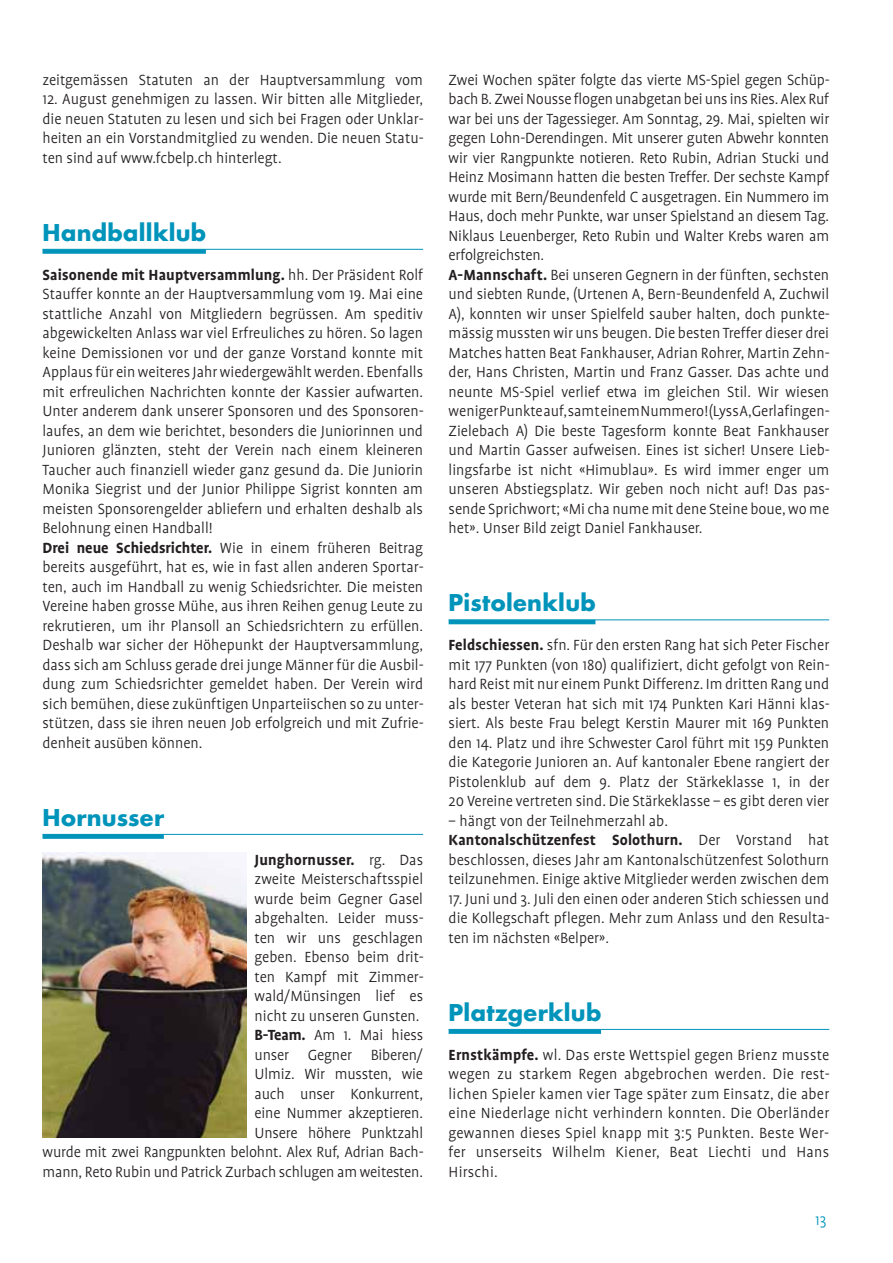
<style>
.page{position:relative;width:893px;height:1263px;background:#fff}
.page>*{position:absolute;margin:0;border:0;box-sizing:border-box;transform-origin:0 0}
.t1{font:700 22.5px "Futura";letter-spacing:.015em;color:#0094bb}
.t2{font:300 16.8px/19.5px "Profile";color:#231f20;text-align:justify}
.t3{font:300 16.8px "Profile";color:#0094bb}
.s1{font-weight:700}
</style>
<div class="page">
<div style="left:43px;top:249px;width:163px;height:5px;background:#0094bb"></div>
<hr style="left:43px;top:249px;width:380px;height:1px;background:#0094bb">
<div style="left:43px;top:834px;width:121px;height:5px;background:#0094bb"></div>
<hr style="left:43px;top:834px;width:380px;height:1px;background:#0094bb">
<img style="left:43px;top:852px;width:203px;height:286px">
<hr style="left:449px;top:620px;width:146px;height:4px;background:#0094bb">
<hr style="left:449px;top:620px;width:380px;height:1px;background:#0094bb">
<div style="left:449px;top:1029px;width:152px;height:5px;background:#0094bb"></div>
<hr style="left:449px;top:1029px;width:380px;height:1px;background:#0094bb">
<p class="t2" style="left:43px;top:71px;width:382px">zeitgemässen Statuten an der Hauptversammlung vom</p>
<p class="t2" style="left:43px;top:90px;width:383px">12. August genehmigen zu lassen. Wir bitten alle Mitglieder, die neuen Statuten zu lesen und sich bei Fragen oder Unklar&shy;heiten an ein Vorstandmitglied zu wenden. Die neuen Statu&shy;ten sind auf www.fcbelp.ch hinterlegt.</p>
<h1 class="t1" style="left:43px;top:222px;width:165px">Handballklub</h1>
<p class="t2" style="left:43px;top:266px;width:383px;text-align:left"><span class="s1">Saisonende mit Hauptversammlung.</span> hh. Der Präsident Rolf Stauffer konnte an der Hauptversammlung vom 19. Mai eine stattliche Anzahl von Mitgliedern begrüssen. Am speditiv abgewickelten Anlass war viel Erfreuliches zu hören. So lagen keine Demissionen vor und der ganze Vorstand konnte mit Applaus für ein weiteres Jahr wiedergewählt werden. Ebenfalls mit erfreulichen Nachrichten konnte der Kassier aufwarten.<br>Unter anderem dank unserer Sponsoren und des Sponsoren&shy;laufes, an dem wie berichtet, besonders die Juniorinnen und Junioren glänzten, steht der Verein nach einem kleineren Taucher auch finanziell wieder ganz gesund da. Die Juniorin Monika Siegrist und der Junior Philippe Sigrist konnten am meisten Sponsorengelder abliefern und erhalten deshalb als Belohnung einen Handball!<br><span class="s1">Drei neue Schiedsrichter.</span> Wie in einem früheren Beitrag bereits ausgeführt, hat es, wie in fast allen anderen Sportar&shy;ten, auch im Handball zu wenig Schiedsrichter. Die meisten Vereine haben grosse Mühe, aus ihren Reihen genug Leute zu rekrutieren, um ihr Plansoll an Schiedsrichtern zu erfüllen.<br>Deshalb war sicher der Höhepunkt der Hauptversammlung, dass sich am Schluss gerade drei junge Männer für die Ausbil&shy;dung zum Schiedsrichter gemeldet haben. Der Verein wird sich bemühen, diese zukünftigen Unparteiischen so zu unter&shy;stützen, dass sie ihren neuen Job erfolgreich und mit Zufrie&shy;denheit ausüben können.</p>
<h1 class="t1" style="left:43px;top:807px;width:123px">Hornusser</h1>
<p class="t2" style="left:43px;top:851px;width:383px;text-align:right"><span class="s1">Junghornusser.</span> rg. Das<br>zweite Meisterschaftsspiel<br>wurde beim Gegner Gasel<br>abgehalten. Leider muss-<br>ten wir uns geschlagen<br>geben. Ebenso beim drit-<br>ten Kampf mit Zimmer-<br>wald/Münsingen lief es<br>nicht zu unseren Gunsten.<br><span class="s1">B-Team.</span> Am 1. Mai hiess<br>unser Gegner Biberen/<br>Ulmiz. Wir mussten, wie<br>auch unser Konkurrent,<br>eine Nummer akzeptieren.<br>Unsere höhere Punktzahl<br>wurde mit zwei Rangpunkten belohnt. Alex Ruf, Adrian Bach&shy;mann, Reto Rubin und Patrick Zurbach schlugen am weitesten.</p>
<p class="t2" style="left:449px;top:71px;width:383px;text-align:left">Zwei Wochen später folgte das vierte MS-Spiel gegen Schüp&shy;bach B. Zwei Nousse flogen unabgetan bei uns ins Ries. Alex Ruf war bei uns der Tagessieger. Am Sonntag, 29. Mai, spielten wir gegen Lohn-Derendingen. Mit unserer guten Abwehr konnten wir vier Rangpunkte notieren. Reto Rubin, Adrian Stucki und Heinz Mosimann hatten die besten Treffer. Der sechste Kampf wurde mit Bern/Beundenfeld C ausgetragen. Ein Nummero im Haus, doch mehr Punkte, war unser Spielstand an diesem Tag.<br>Niklaus Leuenberger, Reto Rubin und Walter Krebs waren am erfolgreichsten.<br><span class="s1">A-Mannschaft.</span> Bei unseren Gegnern in der fünften, sechsten und siebten Runde, (Urtenen A, Bern-Beundenfeld A, Zuchwil A), konnten wir unser Spielfeld sauber halten, doch punkte&shy;mässig mussten wir uns beugen. Die besten Treffer dieser drei Matches hatten Beat Fankhauser, Adrian Rohrer, Martin Zehn&shy;der, Hans Christen, Martin und Franz Gasser. Das achte und neunte MS-Spiel verlief etwa im gleichen Stil. Wir wiesen weniger Punkte auf, samt einem Nummero! (Lyss A,Gerlafingen-Zielebach A) Die beste Tagesform konnte Beat Fankhauser und Martin Gasser aufweisen. Eines ist sicher! Unsere Lieb&shy;lingsfarbe ist nicht «Himublau». Es wird immer enger um unseren Abstiegsplatz. Wir geben noch nicht auf! Das pas&shy;sende Sprichwort; «Mi cha nume mit dene Steine boue, wo me het». Unser Bild zeigt Daniel Fankhauser.</p>
<h1 class="t1" style="left:449px;top:592px;width:149px">Pistolenklub</h1>
<p class="t2" style="left:449px;top:636px;width:383px"><span class="s1">Feldschiessen.</span> sfn. Für den ersten Rang hat sich Peter Fischer mit 177 Punkten (von 180) qualifiziert, dicht gefolgt von Rein&shy;hard Reist mit nur einem Punkt Differenz. Im dritten Rang und als bester Veteran hat sich mit 174 Punkten Kari Hänni klas&shy;siert. Als beste Frau belegt Kerstin Maurer mit 169 Punkten den 14. Platz und ihre Schwester Carol führt mit 159 Punkten die Kategorie Junioren an. Auf kantonaler Ebene rangiert der Pistolenklub auf dem 9. Platz der Stärkeklasse 1, in der 20 Vereine vertreten sind. Die Stärkeklasse – es gibt deren vier</p>
<p class="t2" style="left:449px;top:812px;width:382px;text-align:left">– hängt von der Teilnehmerzahl ab.<br><span class="s1">Kantonalschützenfest Solothurn.</span> Der Vorstand hat beschlossen, dieses Jahr am Kantonalschützenfest Solothurn teilzunehmen. Einige aktive Mitglieder werden zwischen dem</p>
<p class="t2" style="left:449px;top:890px;width:383px">17. Juni und 3. Juli den einen oder anderen Stich schiessen und die Kollegschaft pflegen. Mehr zum Anlass und den Resulta&shy;ten im nächsten «Belper».</p>
<h1 class="t1" style="left:449px;top:1002px;width:154px">Platzgerklub</h1>
<p class="t2" style="left:449px;top:1046px;width:383px"><span class="s1">Ernstkämpfe.</span> wl. Das erste Wettspiel gegen Brienz musste wegen zu starkem Regen abgebrochen werden. Die rest&shy;lichen Spieler kamen vier Tage später zum Einsatz, die aber eine Niederlage nicht verhindern konnten. Die Oberländer gewannen dieses Spiel knapp mit 3:5 Punkten. Beste Wer&shy;fer unserseits Wilhelm Kiener, Beat Liechti und Hans Hirschi.</p>
<p class="t3" style="left:815px;top:1212px;width:13px">13</p>
</div>
